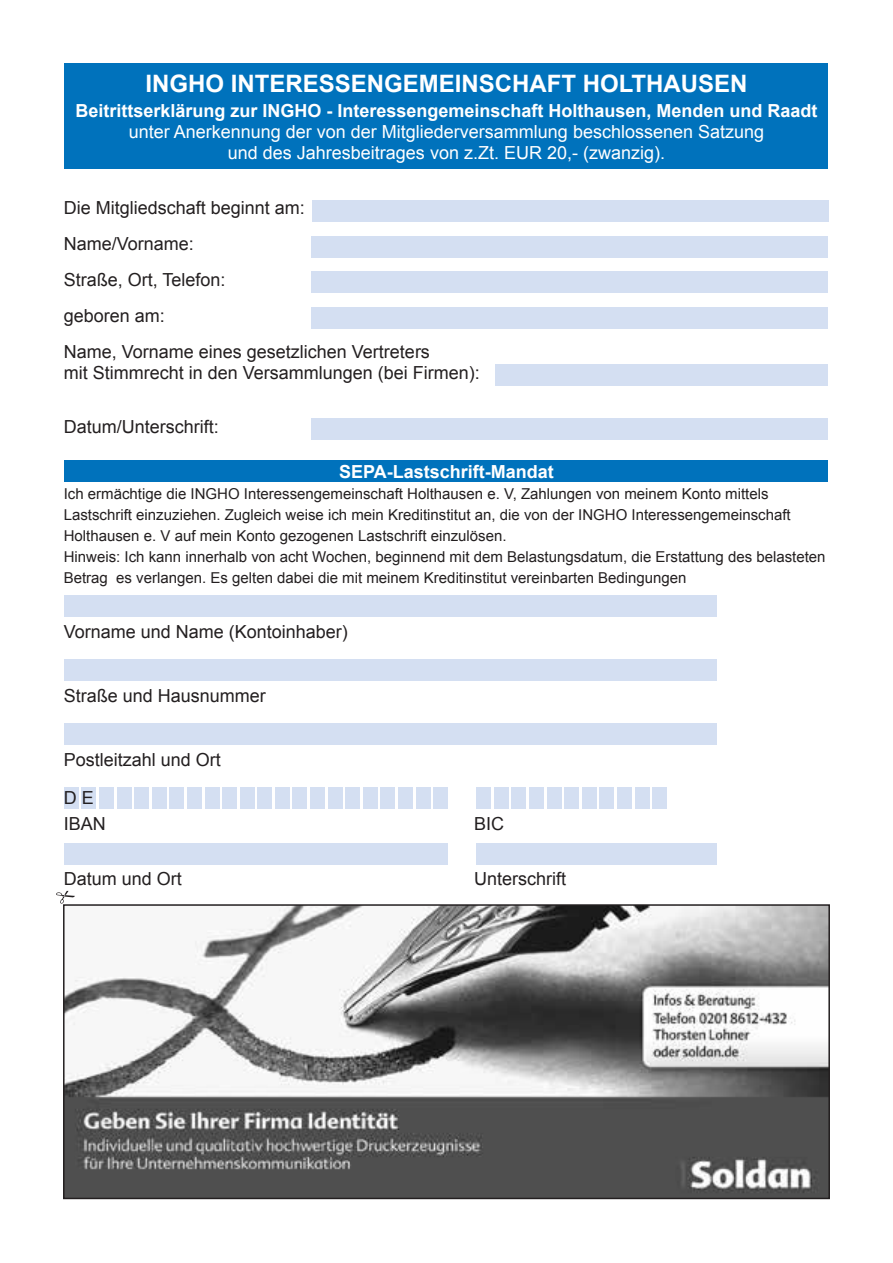
<style>
.page{position:relative;width:893px;height:1263px;background:#fff}
.page>*{position:absolute;margin:0;border:0;box-sizing:border-box;transform-origin:0 0}
.t1{font:700 24px "Arial";color:#fff}
.t2{font:18px/36px "Arial";color:#231f20}
.t3{font:18px/21px "Arial";color:#fff;text-align:center}
.t4{font:700 18px "Arial";color:#fff}
.t5{font:15px/21px "Arial";color:#231f20}
</style>
<div class="page">
<svg style="left:56px;top:891px;width:19px;height:12px"></svg>
<img style="left:66px;top:907px;width:761px;height:289px">
<div style="left:63px;top:904px;width:767px;height:295px;border:2px solid #231f20"></div>
<div style="left:65px;top:64px;width:763px;height:105px;background:#0072bc"></div>
<div style="left:65px;top:460px;width:763px;height:22px;background:#0072bc"></div>
<div style="left:312px;top:200px;width:516px;height:22px;background:#d4dff2"></div>
<div style="left:64px;top:595px;width:653px;height:22px;background:#d4dff2"></div>
<div style="left:64px;top:659px;width:653px;height:22px;background:#d4dff2"></div>
<div style="left:64px;top:723px;width:653px;height:22px;background:#d4dff2"></div>
<div style="left:64px;top:843px;width:383px;height:22px;background:#d4dff2"></div>
<div style="left:476px;top:843px;width:241px;height:22px;background:#d4dff2"></div>
<div style="left:64px;top:787px;width:15px;height:22px;background:#d4dff2"></div>
<div style="left:152px;top:787px;width:15px;height:22px;background:#d4dff2"></div>
<div style="left:240px;top:787px;width:15px;height:22px;background:#d4dff2"></div>
<div style="left:328px;top:787px;width:15px;height:22px;background:#d4dff2"></div>
<div style="left:547px;top:787px;width:14px;height:22px;background:#d4dff2"></div>
<div style="left:81px;top:787px;width:15px;height:22px;background:#d4dff2"></div>
<div style="left:169px;top:787px;width:15px;height:22px;background:#d4dff2"></div>
<div style="left:257px;top:787px;width:15px;height:22px;background:#d4dff2"></div>
<div style="left:476px;top:787px;width:15px;height:22px;background:#d4dff2"></div>
<div style="left:345px;top:787px;width:15px;height:22px;background:#d4dff2"></div>
<div style="left:564px;top:787px;width:15px;height:22px;background:#d4dff2"></div>
<div style="left:99px;top:787px;width:15px;height:22px;background:#d4dff2"></div>
<div style="left:187px;top:787px;width:15px;height:22px;background:#d4dff2"></div>
<div style="left:275px;top:787px;width:15px;height:22px;background:#d4dff2"></div>
<div style="left:494px;top:787px;width:15px;height:22px;background:#d4dff2"></div>
<div style="left:363px;top:787px;width:15px;height:22px;background:#d4dff2"></div>
<div style="left:582px;top:787px;width:15px;height:22px;background:#d4dff2"></div>
<div style="left:117px;top:787px;width:14px;height:22px;background:#d4dff2"></div>
<div style="left:205px;top:787px;width:14px;height:22px;background:#d4dff2"></div>
<div style="left:293px;top:787px;width:14px;height:22px;background:#d4dff2"></div>
<div style="left:511px;top:787px;width:15px;height:22px;background:#d4dff2"></div>
<div style="left:380px;top:787px;width:15px;height:22px;background:#d4dff2"></div>
<div style="left:599px;top:787px;width:15px;height:22px;background:#d4dff2"></div>
<div style="left:416px;top:787px;width:15px;height:22px;background:#d4dff2"></div>
<div style="left:635px;top:787px;width:14px;height:22px;background:#d4dff2"></div>
<div style="left:134px;top:787px;width:15px;height:22px;background:#d4dff2"></div>
<div style="left:222px;top:787px;width:15px;height:22px;background:#d4dff2"></div>
<div style="left:310px;top:787px;width:15px;height:22px;background:#d4dff2"></div>
<div style="left:529px;top:787px;width:15px;height:22px;background:#d4dff2"></div>
<div style="left:398px;top:787px;width:15px;height:22px;background:#d4dff2"></div>
<div style="left:617px;top:787px;width:15px;height:22px;background:#d4dff2"></div>
<div style="left:433px;top:787px;width:15px;height:22px;background:#d4dff2"></div>
<div style="left:652px;top:787px;width:15px;height:22px;background:#d4dff2"></div>
<div style="left:311px;top:236px;width:517px;height:22px;background:#d4dff2"></div>
<div style="left:311px;top:271px;width:517px;height:22px;background:#d4dff2"></div>
<div style="left:311px;top:307px;width:517px;height:21px;background:#d4dff2"></div>
<div style="left:495px;top:364px;width:333px;height:22px;background:#d4dff2"></div>
<div style="left:311px;top:418px;width:517px;height:22px;background:#d4dff2"></div>
<h1 class="t1" style="left:145px;top:70px;width:16px">INGH</h1>
<h1 class="t1" style="left:205px;top:70px;width:81px">O INTERESSENGEMEINS</h1>
<h1 class="t1" style="left:495px;top:70px;width:203px">CHAFT HOLTHAUSEN</h1>
<p class="t4" style="left:75px;top:101px;width:199px">Beitrittserklärung zur INGH</p>
<p class="t4" style="left:307px;top:101px;width:512px">O - Interessengemeinschaft Holthausen, Menden und Raadt</p>
<p class="t3" style="left:129px;top:121px;width:637px">unter Anerkennung der von der Mitgliederversammlung beschlossenen Satzung und des Jahresbeitrages von z.Zt. EUR 20,- (zwanzig).</p>
<p class="t2" style="left:64px;top:190px;width:368px">Die Mitgliedschaft beginnt am:<br>Name/Vorname:<br>Straße, Ort, Telefon:<br>geboren am:<br>Name, Vorname eines gesetzlichen Vertreters</p>
<p class="t2" style="left:64px;top:355px;width:418px">mit Stimmrecht in den Versammlungen (bei Firmen):</p>
<p class="t2" style="left:64px;top:409px;width:157px">Datum/Unterschrift:</p>
<p class="t4" style="left:339px;top:462px;width:216px">SE PA-Lastschrift-Mandat</p>
<p class="t5" style="left:64px;top:483px;width:763px">Ich ermächtige die INGHO Interessengemeinschaft Holthausen e. V, Zahlungen von meinem Konto mittels Lastschrift einzuziehen. Zugleich weise ich mein Kreditinstitut an, die von der INGHO Interessengemeinschaft Holthausen e. V auf mein Konto gezogenen Lastschrift einzulösen.<br>Hinweis: Ich kann innerhalb von acht Wochen, beginnend mit dem Belastungsdatum, die Erstattung des belasteten Betrag es verlangen. Es gelten dabei die mit meinem Kreditinstitut vereinbarten Bedingungen</p>
<p class="t2" style="left:64px;top:614px;width:286px">Vorname und Name (Kontoinhaber)</p>
<p class="t2" style="left:64px;top:678px;width:204px">Straße und Hausnummer</p>
<p class="t2" style="left:64px;top:741px;width:159px">Postleitzahl und Ort</p>
<p class="t2" style="left:64px;top:779px;width:32px">D E</p>
<p class="t2" style="left:64px;top:805px;width:44px">IBAN</p>
<p class="t2" style="left:474px;top:805px;width:32px">BIC</p>
<p class="t2" style="left:64px;top:860px;width:120px">Datum und Ort</p>
<p class="t2" style="left:474px;top:861px;width:94px">Unterschrift</p>
</div>
